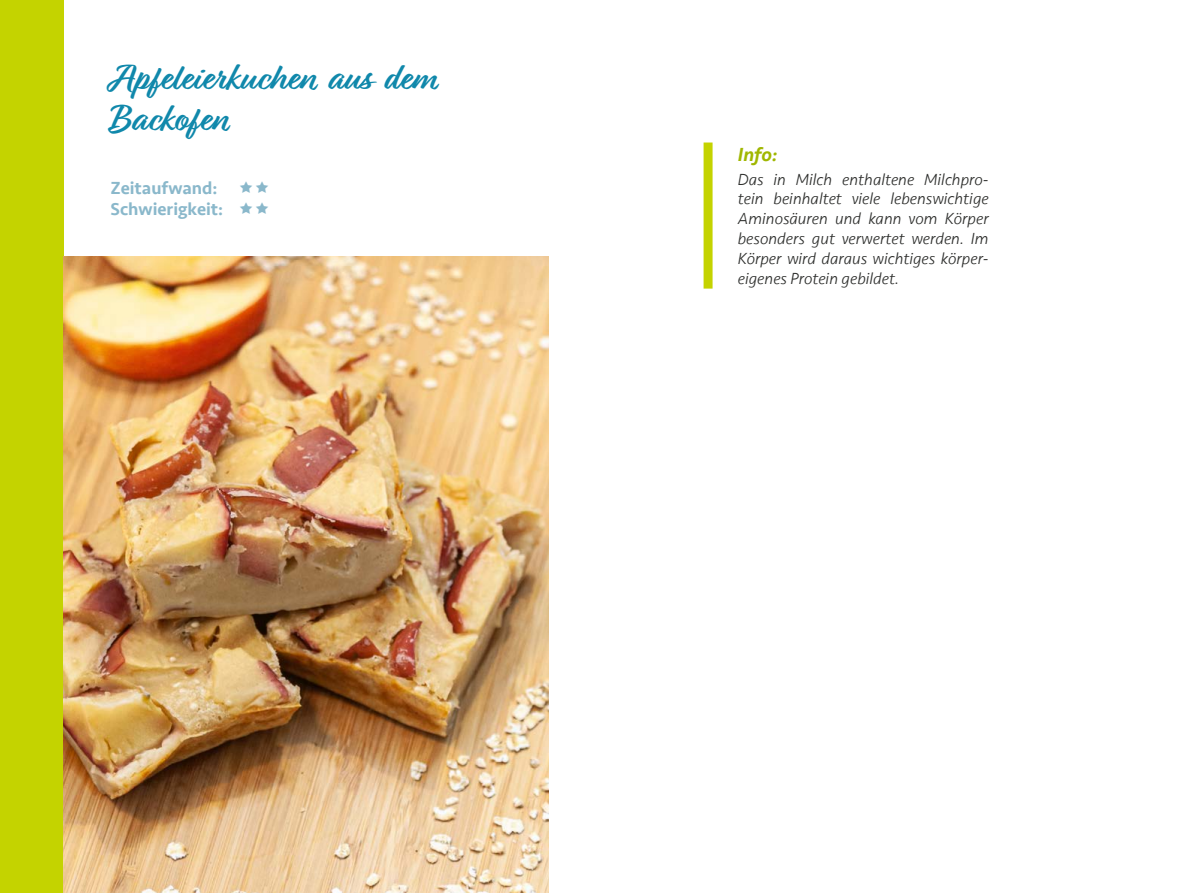
<style>
.page{position:relative;width:1178px;height:893px;background:#fff}
.page>*{position:absolute;margin:0;border:0;box-sizing:border-box;transform-origin:0 0}
.t1{font:700 37.5px/40.5px "Relation Two";color:#1088ab}
.t2{font:italic 500 19.5px "Seravek";color:#a0b700}
.t3{font:500 18px/21.6px "Seravek";color:#8ab8cb}
.t4{font:italic 300 16.5px/19.8px "Seravek";color:#2e2f2d;text-align:justify}
</style>
<div class="page">
<div style="left:0;top:0;width:64px;height:893px;background:#c4d300"></div>
<div style="left:703px;top:143px;width:9px;height:146px;background:#c4d300"></div>
<img style="left:64px;top:257px;width:485px;height:636px">
<h1 class="t1" style="left:111px;top:61px;width:326px">Apfeleierkuchen aus dem<br>Backofen</h1>
<p class="t3" style="left:111px;top:177px;width:114px">Zeitaufwand:<br>Schwierigkeit:</p>
<p class="t2" style="left:738px;top:142px;width:41px">Info:</p>
<p class="t4" style="left:738px;top:169px;width:252px">Das in Milch enthaltene Milchpro&shy;tein beinhaltet viele lebenswichtige Aminosäuren und kann vom Körper besonders gut verwertet werden. Im Körper wird daraus wichtiges körper&shy;eigenes Protein gebildet.</p>
</div>
